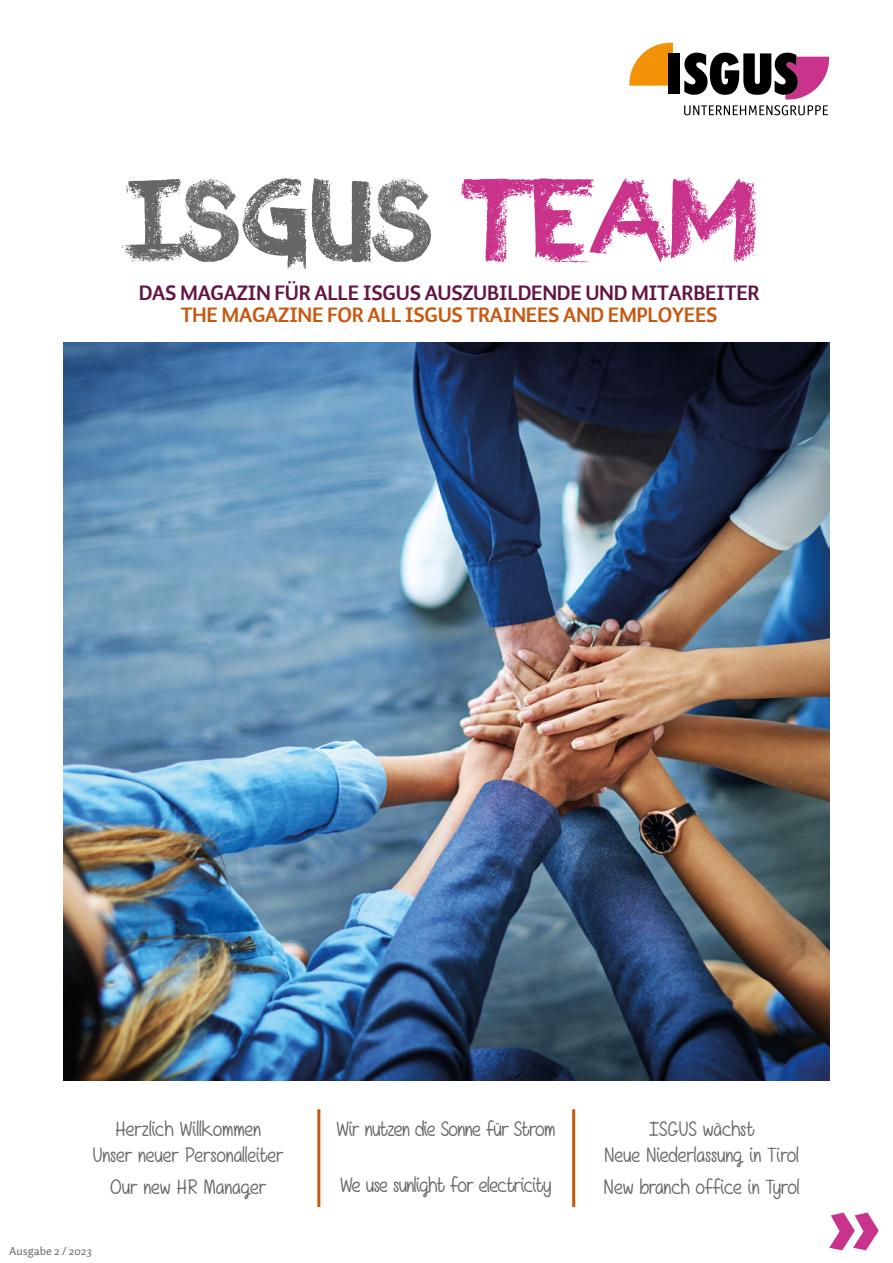
<style>
.page{position:relative;width:893px;height:1263px;background:#fff}
.page>*{position:absolute;margin:0;border:0;box-sizing:border-box;transform-origin:0 0}
.t1{font:120px "Charcoal";letter-spacing:-.03em;color:#666665}
.t2{font:21px/25.2px "Girls Have Many Secrets";letter-spacing:-.01em;color:#666665;text-align:center}
.t3{font:21px "Girls Have Many Secrets";letter-spacing:-.03em;color:#666665}
.t4{font:21px "Auto 1 Bold LF";letter-spacing:-.015em;color:#641441}
.t5{font:21px "Auto 1 Bold LF";letter-spacing:-.015em;color:#c8580f}
.t6{font:12px "Auto 1";color:#666665}
.s1{color:#c9338b}
</style>
<div class="page">
<img style="left:64px;top:342px;width:765px;height:738px">
<svg style="left:629px;top:43px;width:44px;height:43px"></svg>
<div style="left:669px;top:53px;width:11px;height:41px;background:#000"></div>
<svg style="left:684px;top:53px;width:145px;height:62px"></svg>
<svg style="left:829px;top:1212px;width:50px;height:38px"></svg>
<hr style="left:317px;top:1109px;width:3px;height:98px;background:#c8580f">
<hr style="left:572px;top:1109px;width:3px;height:98px;background:#c8580f">
<h1 class="t1" style="left:124px;top:151px;width:643px">ISGUS <span class="s1">TEAM</span></h1>
<p class="t4" style="left:139px;top:280px;width:622px">DAS MAGAZIN FÜR ALLE ISGUS AUSZUBILDENDE UND MITARBEITER</p>
<p class="t5" style="left:181px;top:301px;width:538px">THE MAGAZINE FOR ALL ISGUS TRAINEES AND EMPLOYEES</p>
<p class="t2" style="left:92px;top:1117px;width:193px">Herzlich Willkommen<br>Unser neuer Personalleiter</p>
<p class="t2" style="left:110px;top:1175px;width:158px">Our new HR Manager</p>
<p class="t6" style="left:9px;top:1243px;width:84px">Ausgabe 2 / 2023</p>
<p class="t3" style="left:336px;top:1117px;width:221px">Wir nutzen die Sonne für Strom</p>
<p class="t3" style="left:340px;top:1173px;width:213px">We use sunlight for electricity</p>
<p class="t2" style="left:604px;top:1117px;width:196px">ISGUS wächst<br>Neue Niederlassung in Tirol</p>
<p class="t2" style="left:604px;top:1175px;width:197px">New branch office in Tyrol</p>
</div>
